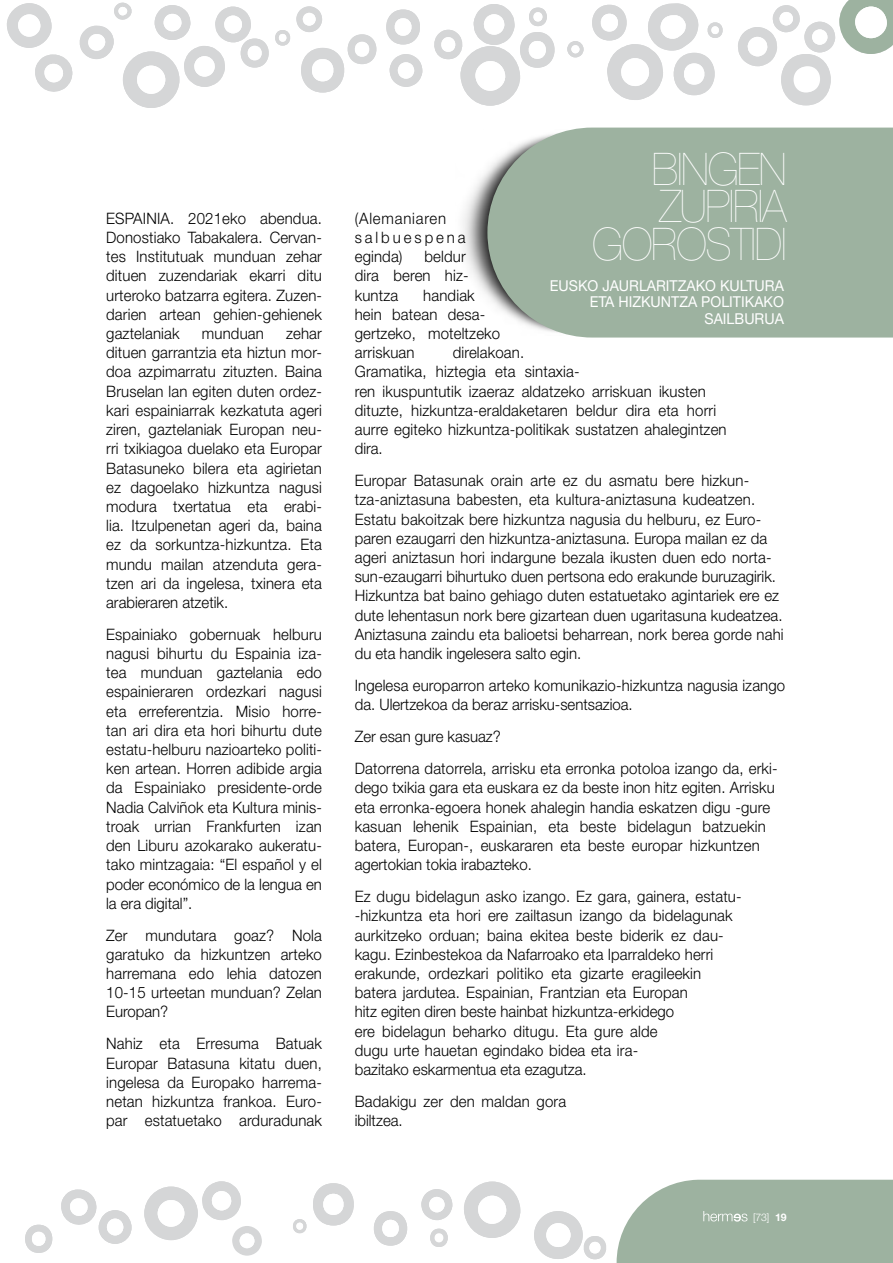
<style>
.page{position:relative;width:893px;height:1263px;background:#fff}
.page>*{position:absolute;margin:0;border:0;box-sizing:border-box;transform-origin:0 0}
.t1{font:200 45px/37.5px "Helvetica Neue LT Std";letter-spacing:-.03em;color:#fff;text-align:right;scale:.95 1}
.t2{font:300 15.75px/19.2px "Helvetica Neue LT Std";letter-spacing:.01em;color:#000;scale:.95 1}
.t3{font:300 15.75px/19.2px "Helvetica Neue LT Std";letter-spacing:.055em;color:#000;scale:.95 1}
.t4{font:15px/16.5px "Helvetica Neue LT Std";color:#fff;text-align:right;scale:.95 1}
.t5{font:300 10.5px "Helvetica Neue LT Std";color:#fff}
.s1{font-weight:700}
</style>
<div class="page">
<svg style="left:464px;top:1181px;width:57px;height:57px"></svg>
<div style="left:144px;top:1186px;width:54px;height:54px;background:#d5d6d7;border-radius:50%"></div>
<svg style="left:430px;top:1229px;width:18px;height:18px"></svg>
<svg style="left:421px;top:1189px;width:31px;height:31px"></svg>
<svg style="left:202px;top:1181px;width:39px;height:39px"></svg>
<svg style="left:232px;top:1226px;width:30px;height:30px"></svg>
<div style="left:478px;top:1196px;width:29px;height:28px;background:#fff;border-radius:50%"></div>
<svg style="left:534px;top:1211px;width:72px;height:48px"></svg>
<svg style="left:293px;top:1183px;width:61px;height:50px"></svg>
<svg style="left:374px;top:1211px;width:34px;height:35px"></svg>
<div style="left:158px;top:1200px;width:26px;height:27px;background:#fff;border-radius:50%"></div>
<svg style="left:25px;top:1189px;width:107px;height:64px"></svg>
<svg style="left:617px;top:1180px;width:276px;height:83px;background:#a3b7a6"></svg>
<div style="left:123px;top:51px;width:56px;height:57px;background:#d5d6d7;border-radius:50%"></div>
<svg style="left:7px;top:3px;width:45px;height:45px"></svg>
<svg style="left:35px;top:55px;width:37px;height:37px"></svg>
<div style="left:137px;top:66px;width:28px;height:28px;background:#fff;border-radius:50%"></div>
<svg style="left:738px;top:0;width:155px;height:105px"></svg>
<svg style="left:114px;top:2px;width:18px;height:18px"></svg>
<div style="left:855px;top:7px;width:32px;height:31px;background:#fff;border-radius:50%"></div>
<div style="left:18px;top:14px;width:23px;height:23px;background:#fff;border-radius:50%"></div>
<svg style="left:567px;top:3px;width:156px;height:97px"></svg>
<svg style="left:79px;top:26px;width:35px;height:33px"></svg>
<svg style="left:155px;top:4px;width:400px;height:102px"></svg>
<img style="left:463px;top:172px;width:24px;height:122px">
<div style="left:487px;top:128px;width:406px;height:210px;background:#9db2a0"></div>
<p class="t2" style="left:106px;top:208px;width:229px;text-align:justify">ESPAINIA. 2021eko abendua.<br>Donostiako Tabakalera. Cervan&shy;tes Institutuak munduan zehar dituen zuzendariak ekarri ditu urteroko batzarra egitera. Zuzen&shy;darien artean gehien-gehienek gaztelaniak</p>
<p class="t2" style="left:106px;top:324px;width:229px;text-align:justify;text-indent:180px">zehar dituen garrantzia eta hiztun mor&shy;doa azpimarratu zituzten. Baina Bruselan lan egiten duten ordez&shy;kari espainiarrak kezkatuta ageri ziren, gaztelaniak Europan neu&shy;rri txikiagoa duelako eta Europar Batasuneko bilera eta agirietan ez dagoelako hizkuntza nagusi modura txertatua eta erabi&shy;lia. Itzulpenetan ageri da, baina ez da sorkuntza-hizkuntza. Eta mundu mailan atzenduta gera&shy;tzen ari da ingelesa, txinera eta arabieraren atzetik.</p>
<p class="t2" style="left:106px;top:624px;width:229px;text-align:justify">Espainiako gobernuak helburu nagusi bihurtu du Espainia iza&shy;tea munduan gaztelania edo espainieraren ordezkari nagusi eta erreferentzia. Misio horre&shy;tan ari dira eta hori bihurtu dute estatu-helburu nazioarteko politi&shy;ken artean. Horren adibide argia da Espainiako presidente-orde Nadia Calviñok eta Kultura minis&shy;troak urrian Frankfurten izan den Liburu azokarako aukeratu&shy;tako mintzagaia: “El español y el poder económico de la lengua en la era digital”.</p>
<p class="t2" style="left:106px;top:925px;width:229px;text-align:justify">Zer mundutara goaz? Nola garatuko da hizkuntzen arteko harremana edo lehia datozen 10-15 urteetan munduan? Zelan Europan?</p>
<p class="t2" style="left:106px;top:1034px;width:229px;text-align:justify">Nahiz eta Erresuma Batuak Europar Batasuna kitatu duen, ingelesa da Europako harrema&shy;netan hizkuntza frankoa. Euro&shy;par estatuetako arduradunak</p>
<p class="t2" style="left:202px;top:324px;width:67px">munduan</p>
<h1 class="t1" style="left:592px;top:150px;width:206px">BINGEN<br>ZUPIRIA<br>GOROSTIDI</h1>
<p class="t4" style="left:550px;top:277px;width:248px">EUSKO JAURLARITZAKO KULTURA<br>ETA HIZKUNTZA POLITIKAKO<br>SAILBURUA</p>
<p class="t3" style="left:355px;top:208px;width:118px">(Alemaniaren salbuespena eginda)</p>
<p class="t2" style="left:355px;top:247px;width:121px;text-indent:70px">beldur dira beren hiz&shy;kuntza</p>
<p class="t2" style="left:355px;top:285px;width:155px;text-indent:69px">handiak hein batean desa&shy;gertzeko, moteltzeko arriskuan</p>
<p class="t2" style="left:355px;top:343px;width:393px;text-indent:98px">direlakoan.<br>Gramatika, hiztegia eta sintaxia-<br>ren ikuspuntutik izaeraz aldatzeko arriskuan ikusten dituzte, hizkuntza-eraldaketaren beldur dira eta horri aurre egiteko hizkuntza-politikak sustatzen ahalegintzen dira.</p>
<p class="t2" style="left:355px;top:471px;width:453px">Europar Batasunak orain arte ez du asmatu bere hizkun&shy;tza-aniztasuna babesten, eta kultura-aniztasuna kudeatzen.<br>Estatu bakoitzak bere hizkuntza nagusia du helburu, ez Euro&shy;paren ezaugarri den hizkuntza-aniztasuna. Europa mailan ez da ageri aniztasun hori indargune bezala ikusten duen edo norta&shy;sun-ezaugarri bihurtuko duen pertsona edo erakunde buruzagirik.<br>Hizkuntza bat baino gehiago duten estatuetako agintariek ere ez dute lehentasun nork bere gizartean duen ugaritasuna kudeatzea.<br>Aniztasuna zaindu eta balioetsi beharrean, nork berea gorde nahi du eta handik ingelesera salto egin.</p>
<p class="t2" style="left:355px;top:675px;width:455px">Ingelesa europarron arteko komunikazio-hizkuntza nagusia izango da. Ulertzekoa da beraz arrisku-sentsazioa.</p>
<p class="t2" style="left:355px;top:720px;width:447px;line-height:32px">Zer esan gure kasuaz?<br>Datorrena datorrela, arrisku eta erronka potoloa izango da, erki-</p>
<p class="t2" style="left:355px;top:778px;width:444px">dego txikia gara eta euskara ez da beste inon hitz egiten. Arrisku eta erronka-egoera honek ahalegin handia eskatzen digu -gure kasuan lehenik Espainian, eta beste bidelagun batzuekin batera, Europan-, euskararen eta beste europar hizkuntzen agertokian tokia irabazteko.</p>
<p class="t2" style="left:355px;top:886px;width:409px">Ez dugu bidelagun asko izango. Ez gara, gainera, estatu--hizkuntza eta hori ere zailtasun izango da bidelagunak aurkitzeko orduan; baina ekitea beste biderik ez dau&shy;kagu. Ezinbestekoa da Nafarroako eta Iparraldeko herri erakunde, ordezkari politiko eta gizarte eragileekin batera jardutea. Espainian, Frantzian eta Europan<br>hitz egiten diren beste hainbat hizkuntza-erkidego<br>ere bidelagun beharko ditugu. Eta gure alde<br>dugu urte hauetan egindako bidea eta ira-<br>bazitako eskarmentua eta ezagutza.</p>
<p class="t2" style="left:355px;top:1091px;width:224px">Badakigu zer den maldan gora ibiltzea.</p>
<p class="t5" style="left:753px;top:1211px;width:35px">[73] <span class="s1">19</span></p>
</div>
